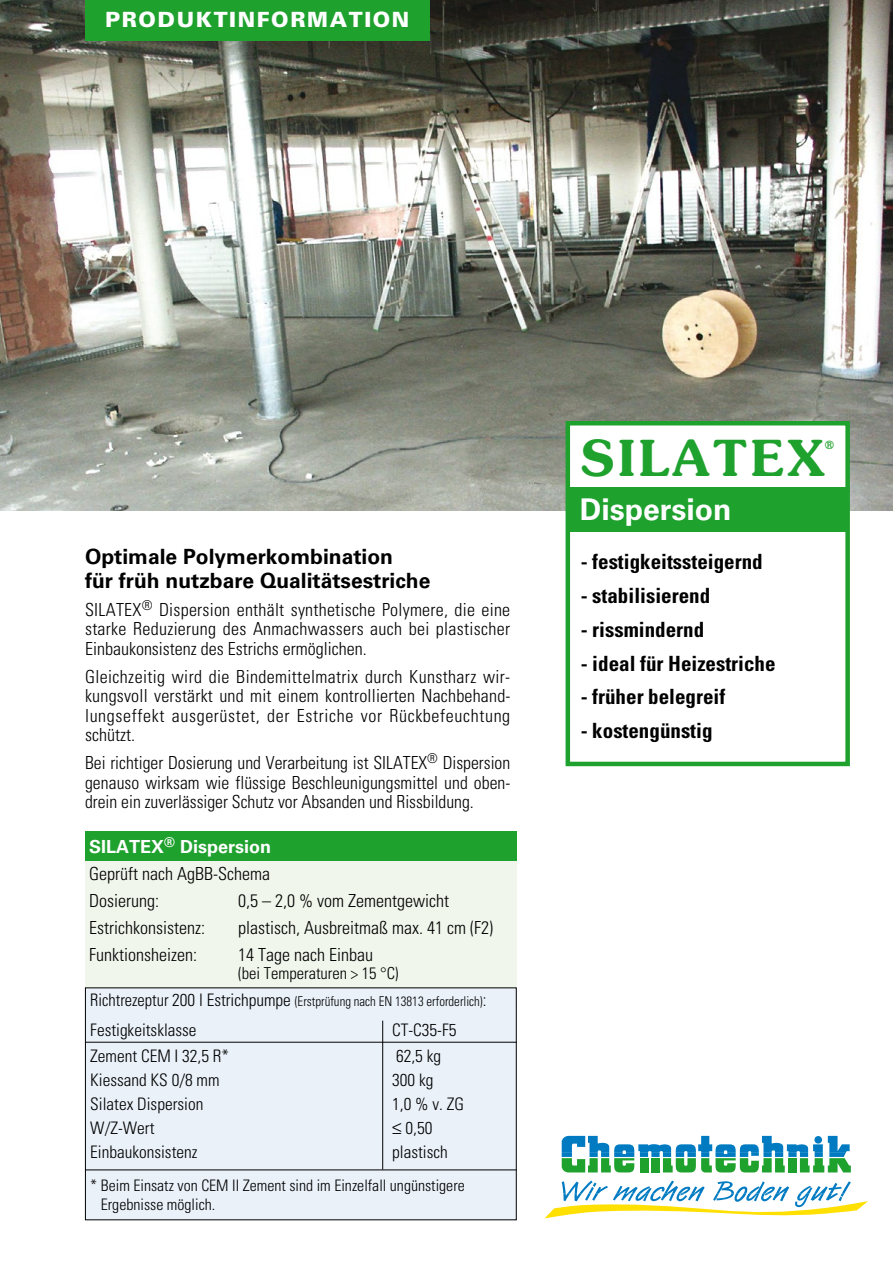
<style>
.page{position:relative;width:893px;height:1263px;background:#fff}
.page>*{position:absolute;margin:0;border:0;box-sizing:border-box;transform-origin:0 0}
.t1{font:600 49.5px "Souvenir LT";letter-spacing:.08em;color:#1fa12e}
.t2{font:700 30px "Univers LT";color:#fff}
.t3{font:700 condensed 21px "Univers LT";color:#000}
.t4{font:700 21px/23.7px "Univers LT";color:#000}
.t5{font:900 21px "Univers LT";letter-spacing:.075em;color:#fff}
.t6{font:300 condensed 18px/19.5px "Univers LT";color:#000;text-align:justify}
.t7{font:300 condensed 17.25px "Univers LT";color:#000}
.t8{font:300 condensed 16.5px "Univers LT";color:#000}
.t9{font:300 condensed 15.9px/19.5px "Univers LT";color:#000}
.t10{font:300 condensed 13.5px "Univers LT";color:#000;scale:.95 1}
.t11{font:600 11.25px "Souvenir LT";color:#1fa12e}
.s1{font-weight:700;font-stretch:normal;color:#fff}
.s2{font-size:17.25px}
</style>
<div class="page">
<img style="left:0;top:0;width:893px;height:510px">
<div style="left:566px;top:421px;width:284px;height:345px;background:#fff;border:4px solid #1fa12e"></div>
<div style="left:568px;top:488px;width:280px;height:44px;background:#1fa12e"></div>
<div style="left:85px;top:860px;width:432px;height:143px;background:#f0f6ec"></div>
<div style="left:85px;top:831px;width:432px;height:30px;background:#1fa12e"></div>
<div style="left:85px;top:988px;width:431px;height:232px;background:#eaf1f9"></div>
<div style="left:85px;top:987px;width:432px;height:233px;border:1px solid #000"></div>
<hr style="left:85px;top:1042px;width:432px;height:1px;background:#000">
<hr style="left:382px;top:1021px;width:1px;height:148px;background:#000">
<svg style="left:562px;top:1136px;width:289px;height:36px"></svg>
<svg style="left:545px;top:1180px;width:322px;height:38px"></svg>
<div style="left:85px;top:0;width:344px;height:40px;background:#1fa12e"></div>
<hr style="left:85px;top:1169px;width:432px;height:1px;background:#000">
<p class="t5" style="left:105px;top:7px;width:306px">PRODUKTINFORMATION</p>
<p class="t4" style="left:85px;top:545px;width:347px">Optimale Polymerkombination<br>für früh nutzbare Qualitätsestriche</p>
<p class="t6" style="left:85px;top:599px;width:427px">SILATEX<sup>®</sup> Dispersion enthält synthetische Polymere, die eine starke Reduzierung des Anmachwassers auch bei plastischer Einbaukonsistenz des Estrichs ermöglichen.</p>
<p class="t6" style="left:85px;top:666px;width:427px">Gleichzeitig wird die Bindemittelmatrix durch Kunstharz wir&shy;kungsvoll verstärkt und mit einem kontrollierten Nachbehand&shy;lungseffekt ausgerüstet, der Estriche vor Rückbefeuchtung schützt.</p>
<p class="t6" style="left:85px;top:753px;width:427px">Bei richtiger Dosierung und Verarbeitung ist SILATEX<sup>®</sup> Dispersion genauso wirksam wie flüssige Beschleunigungsmittel und oben&shy;drein ein zuverlässiger Schutz vor Absanden und Rissbildung.</p>
<p class="t6" style="left:89px;top:833px;width:183px;line-height:27px"><span class="s1">SILATEX</span><sup>®</sup> <span class="s1">Dispersion </span>Geprüft nach AgBB-Schema Dosierung:</p>
<p class="t6" style="left:238px;top:891px;width:212px">0,5 – 2,0 % vom Zementgewicht</p>
<p class="t6" style="left:89px;top:918px;width:117px">Estrichkonsistenz:</p>
<p class="t6" style="left:238px;top:918px;width:256px">plastisch, Ausbreitmaß max. 41 cm (F2)</p>
<p class="t6" style="left:89px;top:945px;width:109px">Funktionsheizen:</p>
<p class="t6" style="left:238px;top:945px;width:136px">14 Tage nach Einbau</p>
<p class="t8" style="left:238px;top:963px;width:162px">(bei Temperaturen &gt; 15 °C)</p>
<p class="t10" style="left:90px;top:993px;width:418px"><span class="s2">Richtrezeptur 200 l Estrichpumpe</span> (Erstprüfung nach EN 13813 erforderlich)<span class="s2">:</span></p>
<p class="t7" style="left:90px;top:1019px;width:108px">Festigkeitsklasse</p>
<p class="t7" style="left:392px;top:1019px;width:66px">CT-C35-F5</p>
<p class="t7" style="left:90px;top:1046px;width:140px">Zement CEM I 32,5 R*</p>
<p class="t7" style="left:396px;top:1046px;width:47px">62,5 kg</p>
<p class="t7" style="left:90px;top:1070px;width:131px">Kiessand KS 0/8 mm</p>
<p class="t7" style="left:392px;top:1070px;width:43px">300 kg</p>
<p class="t7" style="left:90px;top:1094px;width:115px">Silatex Dispersion</p>
<p class="t7" style="left:392px;top:1094px;width:73px">1,0 % v. ZG</p>
<p class="t7" style="left:90px;top:1118px;width:66px">W/Z-Wert</p>
<p class="t7" style="left:392px;top:1118px;width:42px">≤ 0,50</p>
<p class="t7" style="left:90px;top:1142px;width:109px">Einbaukonsistenz</p>
<p class="t7" style="left:392px;top:1142px;width:57px">plastisch</p>
<p class="t9" style="left:101px;top:1175px;width:365px;text-indent:-11px">* Beim Einsatz von CEM II Zement sind im Einzelfall ungünstigere<br>Ergebnisse möglich.</p>
<h1 class="t1" style="left:581px;top:427px;width:245px">SILATEX</h1>
<p class="t11" style="left:825px;top:438px;width:11px">®</p>
<h2 class="t2" style="left:580px;top:492px;width:153px">Dispersion</h2>
<p class="t3" style="left:581px;top:549px;width:183px">- festigkeitssteigernd</p>
<p class="t3" style="left:581px;top:583px;width:131px">- stabilisierend</p>
<p class="t3" style="left:581px;top:617px;width:125px">- rissmindernd</p>
<p class="t3" style="left:581px;top:650px;width:196px">- ideal für Heizestriche</p>
<p class="t3" style="left:581px;top:684px;width:146px">- früher belegreif</p>
<p class="t3" style="left:581px;top:718px;width:133px">- kostengünstig</p>
</div>
